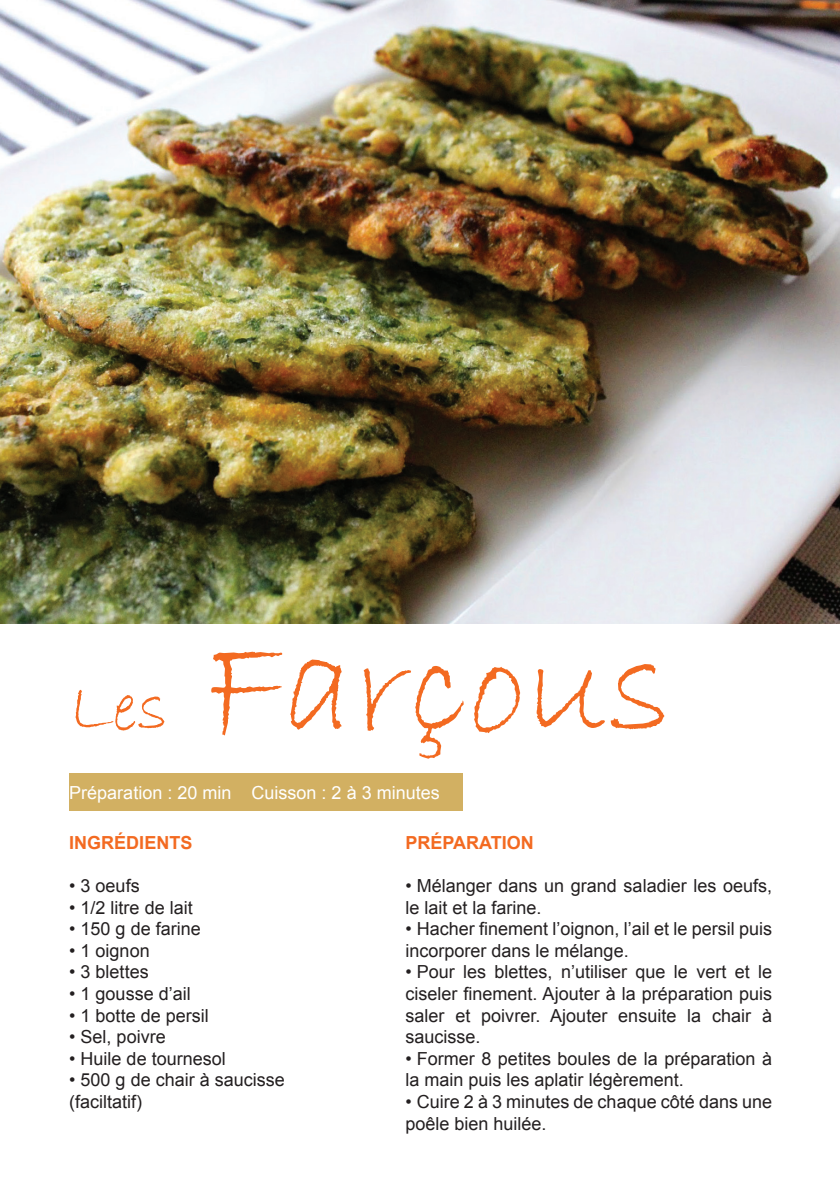
<style>
.page{position:relative;width:840px;height:1191px;background:#fff}
.page>*{position:absolute;margin:0;border:0;box-sizing:border-box;transform-origin:0 0}
.t1{font:144px "Bradley Hand ITC";color:#f36a21}
.t2{font:18px/21.6px "Arial";color:#231f20}
.t3{font:18px "Arial";color:#fff}
.t4{font:700 18px "Arial";color:#f36a21}
.s1{font-size:70px}
</style>
<div class="page">
<img style="left:0;top:0;width:839px;height:624px">
<div style="left:69px;top:773px;width:393px;height:38px;background:#d2b062"></div>
<h1 class="t1" style="left:69px;top:595px;width:603px"><span class="s1">Les</span> Farçous</h1>
<p class="t3" style="left:69px;top:780px;width:372px">Préparation : 20 min Cuisson : 2 à 3 minutes</p>
<p class="t4" style="left:69px;top:830px;width:125px">INGRÉDIENTS</p>
<p class="t2" style="left:69px;top:875px;width:72px">• 3 oeufs</p>
<p class="t2" style="left:69px;top:896px;width:125px">• 1/2 litre de lait</p>
<p class="t2" style="left:69px;top:918px;width:133px">• 150 g de farine</p>
<p class="t2" style="left:69px;top:939px;width:82px">• 1 oignon</p>
<p class="t2" style="left:69px;top:961px;width:81px">• 3 blettes</p>
<p class="t2" style="left:69px;top:983px;width:123px">• 1 gousse d’ail</p>
<p class="t2" style="left:69px;top:1004px;width:141px">• 1 botte de persil</p>
<p class="t2" style="left:69px;top:1026px;width:98px">• Sel, poivre</p>
<p class="t2" style="left:69px;top:1047px;width:158px">• Huile de tournesol</p>
<p class="t2" style="left:69px;top:1069px;width:217px">• 500 g de chair à saucisse (faciltatif)</p>
<p class="t4" style="left:405px;top:830px;width:130px">PRÉPARATION</p>
<p class="t2" style="left:405px;top:875px;width:368px">• Mélanger dans un grand saladier les oeufs, le lait et la farine.</p>
<p class="t2" style="left:405px;top:918px;width:368px">• Hacher finement l’oignon, l’ail et le persil puis incorporer dans le mélange.</p>
<p class="t2" style="left:405px;top:961px;width:368px;text-align:justify">• Pour les blettes, n’utiliser que le vert et le ciseler finement. Ajouter à la préparation puis saler et poivrer. Ajouter ensuite la chair à saucisse.</p>
<p class="t2" style="left:405px;top:1047px;width:368px">• Former 8 petites boules de la préparation à la main puis les aplatir légèrement.</p>
<p class="t2" style="left:405px;top:1091px;width:368px">• Cuire 2 à 3 minutes de chaque côté dans une poêle bien huilée.</p>
</div>
